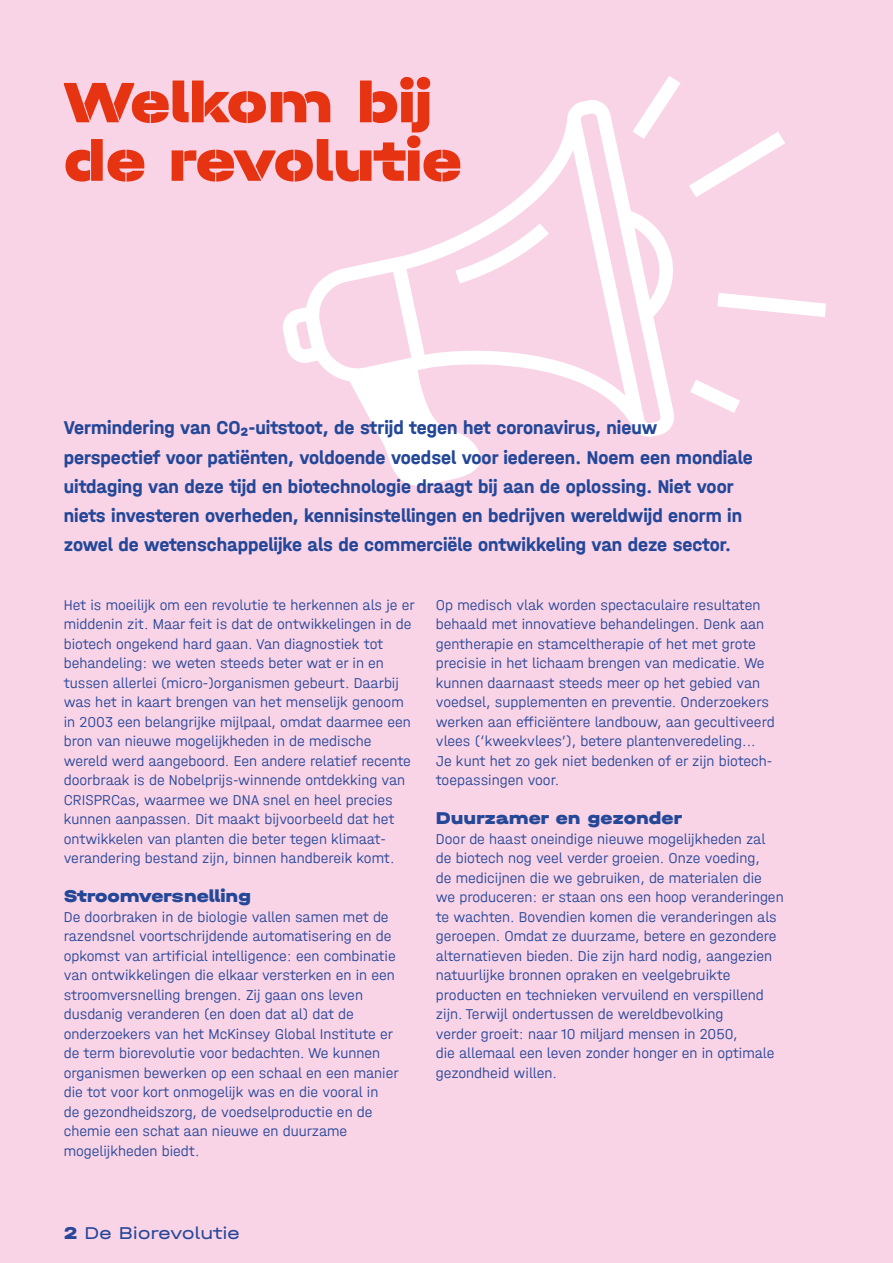
<style>
.page{position:relative;width:893px;height:1263px;background:#f9d4e7}
.page>*{position:absolute;margin:0;border:0;box-sizing:border-box;transform-origin:0 0}
.t1{font:60px/58.5px "Halvar Stncl Breit Blk Min G";letter-spacing:-.01em;color:#e63312}
.t2{font:700 19.5px/29.2px "Halvar Mittel";color:#244798}
.t3{font:900 18px "Halvar Breit";color:#244798}
.t4{font:18px "Halvar Breit";color:#284798}
.t5{font:300 15px/19.5px "Halvar Mittel";color:#284798}
.s1{font-weight:900}
</style>
<div class="page">
<svg style="left:283px;top:100px;width:391px;height:386px"></svg>
<svg style="left:632px;top:76px;width:48px;height:63px"></svg>
<svg style="left:689px;top:132px;width:96px;height:65px"></svg>
<svg style="left:717px;top:293px;width:109px;height:24px"></svg>
<svg style="left:690px;top:380px;width:50px;height:33px"></svg>
<svg style="left:455px;top:223px;width:94px;height:61px"></svg>
<h1 class="t1" style="left:64px;top:71px;width:400px">Welkom bij de revolutie</h1>
<p class="t2" style="left:64px;top:413px;width:690px">Vermindering van CO₂-uitstoot, de strijd tegen het coronavirus, nieuw perspectief voor patiënten, voldoende voedsel voor iedereen. Noem een mondiale uitdaging van deze tijd en biotechnologie draagt bij aan de oplossing. Niet voor niets investeren overheden, kennisinstellingen en bedrijven wereldwijd enorm in zowel de wetenschappelijke als de commerciële ontwikkeling van deze sector.</p>
<p class="t5" style="left:64px;top:595px;width:353px">Het is moeilijk om een revolutie te herkennen als je er middenin zit. Maar feit is dat de ontwikkelingen in de biotech ongekend hard gaan. Van diagnostiek tot behandeling: we weten steeds beter wat er in en tussen allerlei (micro-)organismen gebeurt. Daarbij was het in kaart brengen van het menselijk genoom in 2003 een belangrijke mijlpaal, omdat daarmee een bron van nieuwe mogelijkheden in de medische wereld werd aangeboord. Een andere relatief recente doorbraak is de Nobelprijs-winnende ontdekking van CRISPRCas, waarmee we DNA snel en heel precies kunnen aanpassen. Dit maakt bijvoorbeeld dat het ontwikkelen van planten die beter tegen klimaat&shy;verandering bestand zijn, binnen handbereik komt.</p>
<p class="t3" style="left:64px;top:885px;width:189px">Stroomversnelling</p>
<p class="t5" style="left:64px;top:907px;width:337px">De doorbraken in de biologie vallen samen met de razendsnel voortschrijdende automatisering en de opkomst van artificial intelligence: een combinatie van ontwikkelingen die elkaar versterken en in een stroomversnelling brengen. Zij gaan ons leven dusdanig veranderen (en doen dat al) dat de onderzoekers van het McKinsey Global Institute er de term biorevolutie voor bedachten. We kunnen organismen bewerken op een schaal en een manier die tot voor kort onmogelijk was en die vooral in<br>de gezondheidszorg, de voedselproductie en de chemie een schat aan nieuwe en duurzame mogelijkheden biedt.</p>
<p class="t5" style="left:436px;top:595px;width:340px">Op medisch vlak worden spectaculaire resultaten behaald met innovatieve behandelingen. Denk aan gentherapie en stamceltherapie of het met grote precisie in het lichaam brengen van medicatie. We kunnen daarnaast steeds meer op het gebied van voedsel, supplementen en preventie. Onderzoekers werken aan efficiëntere landbouw, aan gecultiveerd vlees (‘kweekvlees’), betere plantenveredeling...<br>Je kunt het zo gek niet bedenken of er zijn biotech&shy;toepassingen voor.</p>
<p class="t3" style="left:436px;top:807px;width:248px">Duurzamer en gezonder</p>
<p class="t5" style="left:436px;top:829px;width:349px">Door de haast oneindige nieuwe mogelijkheden zal de biotech nog veel verder groeien. Onze voeding,<br>de medicijnen die we gebruiken, de materialen die we produceren: er staan ons een hoop veranderingen te wachten. Bovendien komen die veranderingen als geroepen. Omdat ze duurzame, betere en gezondere alternatieven bieden. Die zijn hard nodig, aangezien natuurlijke bronnen opraken en veelgebruikte producten en technieken vervuilend en verspillend zijn. Terwijl ondertussen de wereldbevolking<br>verder groeit: naar 10 miljard mensen in 2050,<br>die allemaal een leven zonder honger en in optimale gezondheid willen.</p>
<p class="t4" style="left:64px;top:1222px;width:177px"><span class="s1">2</span> De Biorevolutie</p>
</div>
